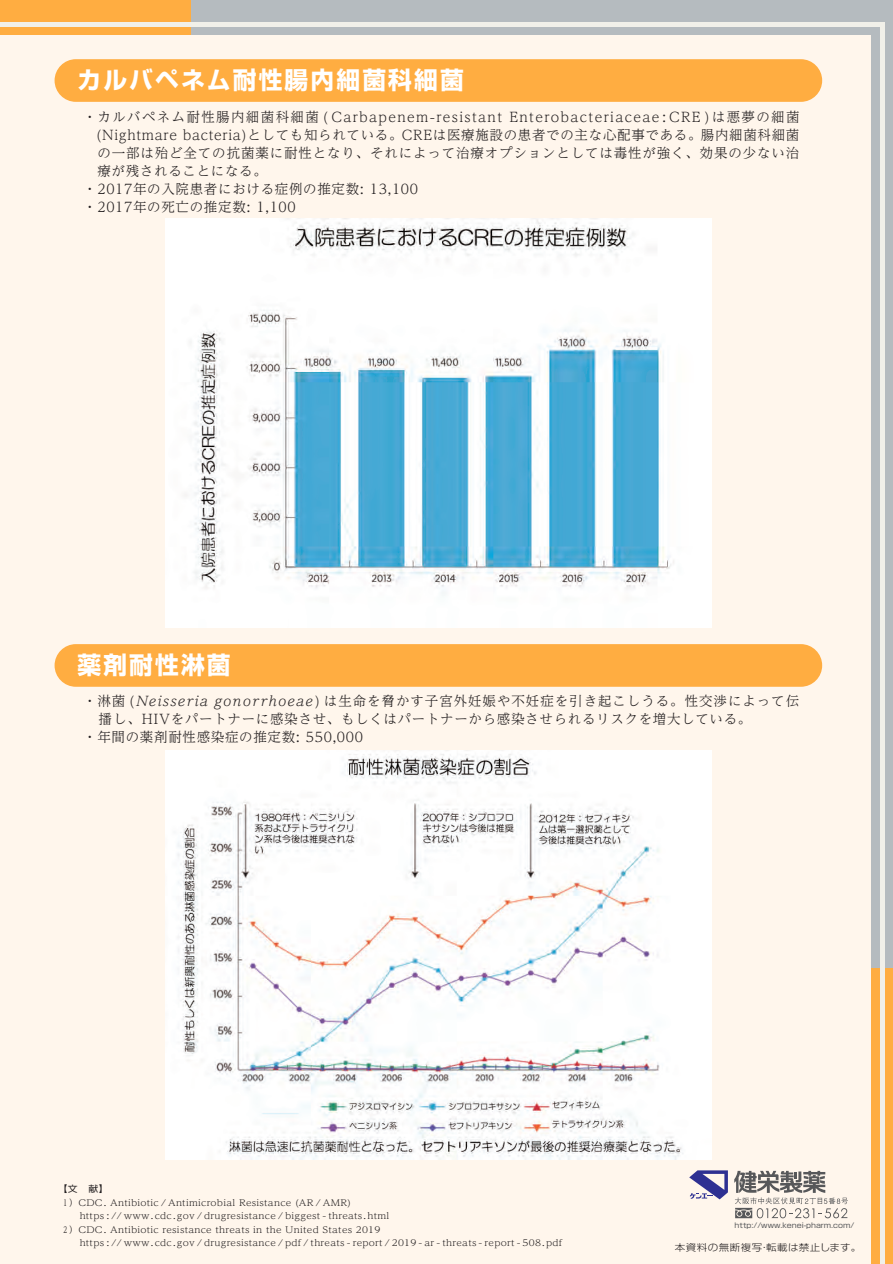
<style>
.page{position:relative;width:893px;height:1264px;background:#fff6ec}
.page>*{position:absolute;margin:0;border:0;box-sizing:border-box;transform-origin:0 0}
.t1{font:700 24px "Shin Go Pr 5";letter-spacing:.09em;color:#fff}
.t2{font:300 13.5px "UD Reimin Pro";letter-spacing:.05em;color:#231f20}
.t3{font:300 13.5px "UD Reimin Pro";letter-spacing:.1em;color:#231f20}
.t4{font:300 13.5px "UD Reimin Pro";letter-spacing:.07em;color:#231f20}
.t5{font:300 9.45px "Shin Go Pr 5";letter-spacing:.05em;color:#231f20;scale:1.11 1}
.t6{font:300 8.7px "UD Reimin Pro";letter-spacing:.025em;color:#231f20;scale:1.11 1}
.t7{font:300 8.7px "UD Reimin Pro";letter-spacing:.025em;color:#231f20;scale:.83 1}
.t8{font:8.7px "Shin Go Pr 5";color:#231f20;scale:1.11 1}
.t9{font:7.05px "Shin Go Pr 5";color:#57585a;scale:1.11 1}
</style>
<div class="page">
<div style="left:0;top:0;width:884px;height:35px;background:#b5bbbf"></div>
<div style="left:872px;top:0;width:21px;height:969px;background:#b5bbbf"></div>
<div style="left:872px;top:969px;width:21px;height:295px;background:#ffad41"></div>
<div style="left:0;top:0;width:191px;height:35px;background:#ffad41"></div>
<hr style="left:880px;top:22px;width:4px;height:1242px;background:#f1f0e9">
<hr style="left:0;top:22px;width:884px;height:4px;background:#f1f0e9">
<svg style="left:689px;top:1170px;width:39px;height:29px"></svg>
<svg style="left:734px;top:1170px;width:114px;height:48px"></svg>
<img style="left:166px;top:218px;width:545px;height:409px">
<div style="left:55px;top:59px;width:767px;height:43px;background:#ffad41;border-radius:21px"></div>
<img style="left:166px;top:750px;width:545px;height:409px">
<div style="left:55px;top:644px;width:767px;height:43px;background:#ffad41;border-radius:21px"></div>
<h1 class="t1" style="left:77px;top:61px;width:388px">カルバペネム耐性腸内細菌科細菌</h1>
<p class="t3" style="left:83px;top:106px;width:718px">・カルバペネム耐性腸内細菌科細菌 ( Carbapenem-resistant Enterobacteriaceae:CRE )は悪夢の細菌</p>
<p class="t2" style="left:96px;top:124px;width:705px">(Nightmare bacteria)としても知られている。CREは医療施設の患者での主な心配事である。腸内細菌科細菌</p>
<p class="t2" style="left:83px;top:142px;width:718px">　の一部は殆ど全ての抗菌薬に耐性となり、それによって治療オプションとしては毒性が強く、効果の少ない治</p>
<p class="t2" style="left:83px;top:160px;width:185px">　療が残されることになる。</p>
<p class="t2" style="left:83px;top:178px;width:336px">・2017年の入院患者における症例の推定数: 13,100</p>
<p class="t2" style="left:83px;top:196px;width:214px">・2017年の死亡の推定数: 1,100</p>
<h1 class="t1" style="left:77px;top:646px;width:155px">薬剤耐性淋菌</h1>
<p class="t4" style="left:83px;top:689px;width:717px">・淋菌 (Neisseria gonorrhoeae) は生命を脅かす子宮外妊娠や不妊症を引き起こしうる。性交渉によって伝</p>
<p class="t2" style="left:88px;top:707px;width:664px">　播し、HIVをパートナーに感染させ、もしくはパートナーから感染させられるリスクを増大している。</p>
<p class="t2" style="left:83px;top:725px;width:281px">・年間の薬剤耐性感染症の推定数: 550,000</p>
<p class="t8" style="left:58px;top:1181px;width:47px">【文　献】</p>
<p class="t7" style="left:64px;top:1195px;width:348px">1 ）CDC. Antibiotic / Antimicrobial Resistance (AR / AMR)</p>
<p class="t6" style="left:58px;top:1209px;width:300px">　　 https : // www.cdc.gov / drugresistance / biggest - threats.html</p>
<p class="t7" style="left:64px;top:1222px;width:383px">2 ）CDC. Antibiotic resistance threats in the United States 2019</p>
<p class="t6" style="left:58px;top:1236px;width:456px">　　 https : // www.cdc.gov / drugresistance / pdf / threats - report / 2019 - ar - threats - report - 508.pdf</p>
<p class="t9" style="left:735px;top:1219px;width:110px">http://www.kenei-pharm.com/</p>
<p class="t5" style="left:675px;top:1239px;width:170px">本資料の無断複写・転載は禁止します。</p>
</div>
